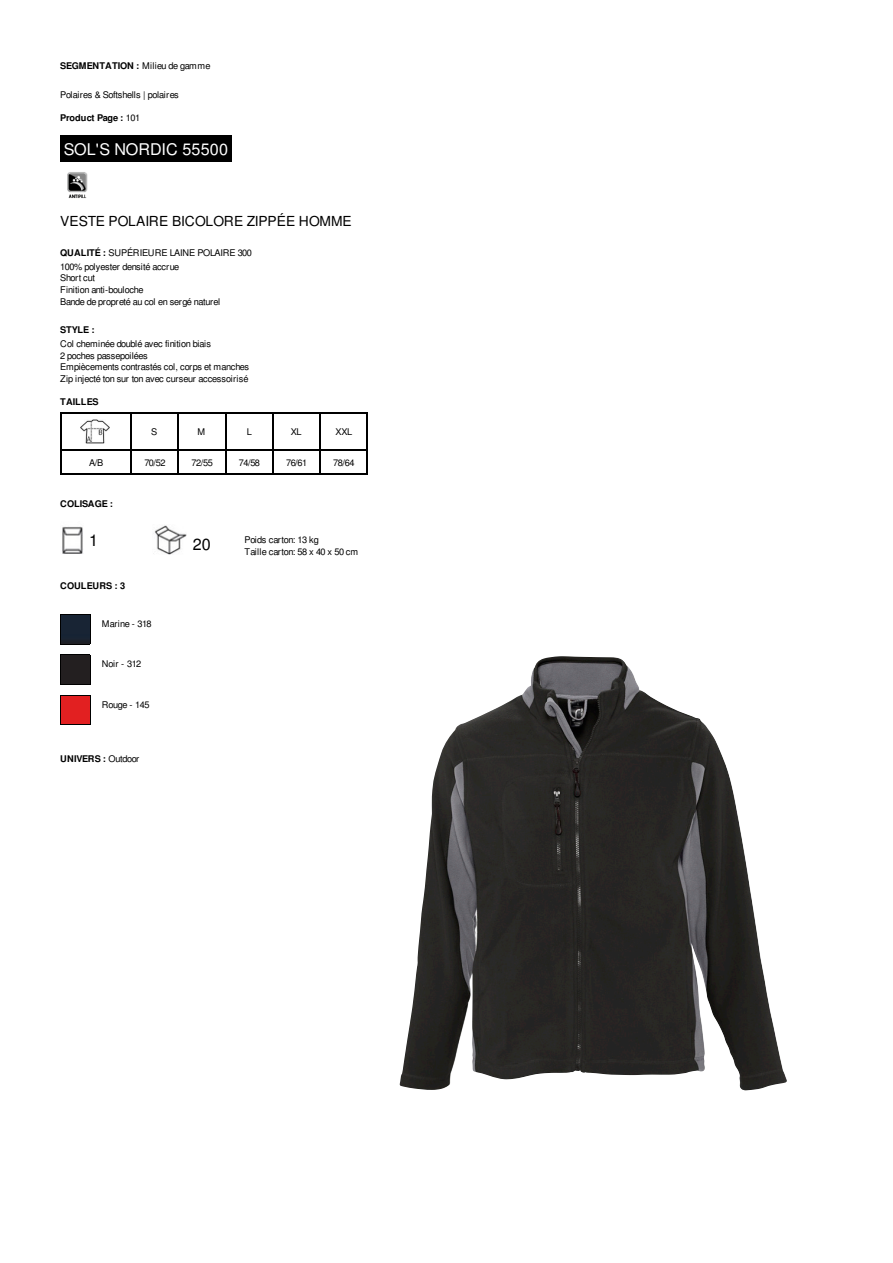
<style>
.page{position:relative;width:893px;height:1263px;background:#fff}
.page>*{position:absolute;margin:0;border:0;box-sizing:border-box;transform-origin:0 0}
.t1{font:16.2px "Nimbus San L";letter-spacing:.01em;color:#fff}
.t2{font:16.2px "Nimbus San L";color:#000}
.t3{font:13.8px "Nimbus San L";color:#000}
.t4{font:9.15px/11.6px "Nimbus San L";letter-spacing:-.055em;color:#000}
.t5{font:9.15px/11.6px "Nimbus San L";letter-spacing:-.03em;color:#000}
.t6{font:700 9.15px "Nimbus San L";letter-spacing:-.03em;color:#000}
.t7{font:700 9.15px "Nimbus San L";letter-spacing:.015em;color:#000}
.t8{font:700 9.15px "Nimbus San L";letter-spacing:-.015em;color:#000}
.s1{font-weight:400}
.s2{font-weight:700}
</style>
<div class="page">
<hr style="left:60px;top:413px;width:72px;height:1px;background:#000">
<hr style="left:60px;top:413px;width:1px;height:38px;background:#000">
<hr style="left:131px;top:413px;width:48px;height:1px;background:#000">
<hr style="left:131px;top:413px;width:1px;height:38px;background:#000">
<hr style="left:178px;top:413px;width:48px;height:1px;background:#000">
<hr style="left:178px;top:413px;width:1px;height:38px;background:#000">
<hr style="left:225px;top:413px;width:48px;height:1px;background:#000">
<hr style="left:225px;top:413px;width:1px;height:38px;background:#000">
<hr style="left:272px;top:413px;width:49px;height:1px;background:#000">
<hr style="left:272px;top:413px;width:1px;height:38px;background:#000">
<hr style="left:319px;top:413px;width:49px;height:1px;background:#000">
<hr style="left:319px;top:413px;width:2px;height:38px;background:#000">
<hr style="left:367px;top:413px;width:1px;height:38px;background:#000">
<hr style="left:60px;top:450px;width:72px;height:1px;background:#000">
<hr style="left:60px;top:474px;width:72px;height:1px;background:#000">
<svg style="left:60px;top:451px;width:1px;height:23px"></svg>
<hr style="left:131px;top:450px;width:48px;height:1px;background:#000">
<hr style="left:131px;top:474px;width:48px;height:1px;background:#000">
<svg style="left:131px;top:451px;width:1px;height:23px"></svg>
<hr style="left:178px;top:450px;width:48px;height:1px;background:#000">
<hr style="left:178px;top:474px;width:48px;height:1px;background:#000">
<svg style="left:178px;top:451px;width:1px;height:23px"></svg>
<hr style="left:225px;top:450px;width:48px;height:1px;background:#000">
<hr style="left:225px;top:474px;width:48px;height:1px;background:#000">
<svg style="left:225px;top:451px;width:1px;height:23px"></svg>
<hr style="left:272px;top:450px;width:49px;height:1px;background:#000">
<hr style="left:272px;top:474px;width:49px;height:1px;background:#000">
<svg style="left:272px;top:451px;width:1px;height:23px"></svg>
<hr style="left:319px;top:450px;width:49px;height:1px;background:#000">
<hr style="left:319px;top:474px;width:49px;height:1px;background:#000">
<hr style="left:319px;top:450px;width:2px;height:25px;background:#000">
<svg style="left:367px;top:451px;width:1px;height:23px"></svg>
<hr style="left:60px;top:614px;width:30px;height:2px;background:#000">
<hr style="left:60px;top:643px;width:30px;height:1px;background:#000">
<hr style="left:60px;top:614px;width:1px;height:30px;background:#000">
<hr style="left:89px;top:614px;width:1px;height:30px;background:#000">
<img style="left:61px;top:616px;width:28px;height:27px">
<hr style="left:60px;top:655px;width:30px;height:1px;background:#000">
<hr style="left:60px;top:683px;width:30px;height:2px;background:#000">
<hr style="left:60px;top:655px;width:1px;height:30px;background:#000">
<hr style="left:89px;top:655px;width:1px;height:30px;background:#000">
<img style="left:61px;top:656px;width:28px;height:27px">
<hr style="left:60px;top:695px;width:30px;height:1px;background:#000">
<hr style="left:60px;top:724px;width:30px;height:1px;background:#000">
<hr style="left:60px;top:695px;width:1px;height:30px;background:#000">
<hr style="left:89px;top:695px;width:1px;height:30px;background:#000">
<img style="left:61px;top:696px;width:28px;height:28px">
<div style="left:60px;top:135px;width:172px;height:27px;background:#000"></div>
<img style="left:67px;top:172px;width:21px;height:27px">
<img style="left:81px;top:420px;width:29px;height:24px">
<img style="left:62px;top:526px;width:21px;height:28px">
<img style="left:153px;top:525px;width:34px;height:29px">
<img style="left:400px;top:656px;width:335px;height:434px">
<p class="t6" style="left:60px;top:61px;width:152px">SEGMENTATION : <span class="s1">Milieu de gamme</span></p>
<p class="t4" style="left:60px;top:89px;width:120px">Polaires &amp; Softshells | polaires</p>
<p class="t8" style="left:60px;top:113px;width:82px">Product Page : <span class="s1">101</span></p>
<p class="t1" style="left:64px;top:139px;width:166px">SOL'S NORDIC 55500</p>
<p class="t3" style="left:60px;top:213px;width:293px">VESTE POLAIRE BICOLORE ZIPPÉE HOMME</p>
<p class="t4" style="left:60px;top:246px;width:193px;line-height:13.8px"><span class="s2">QUALITÉ :</span> SUPÉRIEURE LAINE POLAIRE 300<br>100% polyester densité accrue</p>
<p class="t4" style="left:60px;top:272px;width:161px">Short cut<br>Finition anti-bouloche<br>Bande de propreté au col en sergé naturel</p>
<p class="t4" style="left:60px;top:323px;width:152px;line-height:13.8px"><span class="s2">STYLE :<br></span>Col cheminée doublé avec finition biais</p>
<p class="t4" style="left:60px;top:350px;width:190px">2 poches passepoilées<br>Empiècements contrastés col, corps et manches<br>Zip injecté ton sur ton avec curseur accessoirisé</p>
<p class="t7" style="left:60px;top:396px;width:40px">TAILLES</p>
<p class="t4" style="left:151px;top:426px;width:8px">S</p>
<p class="t4" style="left:197px;top:426px;width:9px">M</p>
<p class="t4" style="left:247px;top:426px;width:7px">L</p>
<p class="t4" style="left:291px;top:426px;width:12px">XL</p>
<p class="t4" style="left:336px;top:426px;width:18px">XXL</p>
<p class="t4" style="left:89px;top:457px;width:16px">A/B</p>
<p class="t4" style="left:144px;top:457px;width:23px">70/52</p>
<p class="t4" style="left:192px;top:457px;width:23px">72/55</p>
<p class="t4" style="left:239px;top:457px;width:23px">74/58</p>
<p class="t4" style="left:286px;top:457px;width:23px">76/61</p>
<p class="t4" style="left:333px;top:457px;width:23px">78/64</p>
<p class="t6" style="left:60px;top:499px;width:54px">COLISAGE :</p>
<p class="t2" style="left:89px;top:531px;width:10px">1</p>
<p class="t2" style="left:193px;top:535px;width:20px">20</p>
<p class="t5" style="left:245px;top:534px;width:115px">Poids carton: 13 kg<br>Taille carton: 58 x 40 x 50 cm</p>
<p class="t7" style="left:60px;top:580px;width:67px">COULEURS : 3</p>
<p class="t4" style="left:102px;top:618px;width:52px">Marine - 318</p>
<p class="t4" style="left:102px;top:658px;width:41px">Noir - 312</p>
<p class="t4" style="left:102px;top:699px;width:49px">Rouge - 145</p>
<p class="t7" style="left:60px;top:753px;width:81px">UNIVERS : <span class="s1">Outdoor</span></p>
</div>
